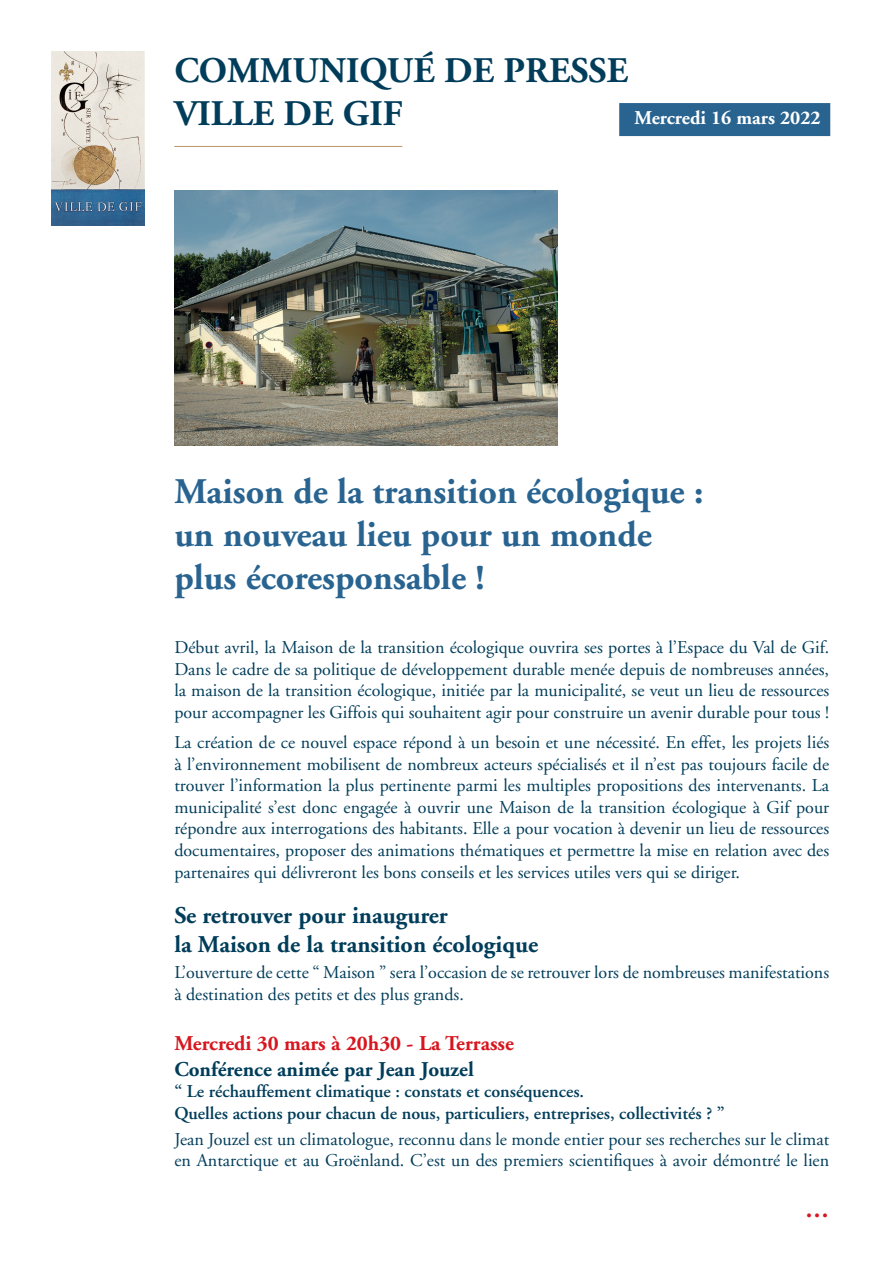
<style>
.page{position:relative;width:893px;height:1263px;background:#fff}
.page>*{position:absolute;margin:0;border:0;box-sizing:border-box;transform-origin:0 0}
.t1{font:700 36px/43.2px "Adobe Garamond LT";color:#296491}
.t2{font:700 36px "Adobe Garamond LT";color:#013d5a}
.t3{font:700 24px/28.8px "Adobe Garamond LT";color:#013d5a}
.t4{font:700 24px "Adobe Garamond LT";color:#d7171f}
.t5{font:700 21px "Adobe Garamond LT";color:#d7171f}
.t6{font:700 21px "Adobe Garamond LT";color:#013d5a}
.t7{font:700 19.5px "Adobe Garamond LT";color:#fff}
.t8{font:18px/21.6px "Adobe Garamond LT";color:#013d5a;text-align:justify}
.t9{font:600 18px/21.6px "Adobe Garamond LT";color:#013d5a}
</style>
<div class="page">
<hr style="left:174px;top:146px;width:228px;height:1px;background:#bb9663">
<img style="left:51px;top:51px;width:94px;height:175px">
<div style="left:619px;top:103px;width:211px;height:33px;background:#296491"></div>
<img style="left:174px;top:190px;width:383px;height:255px">
<p class="t2" style="left:174px;top:49px;width:455px">COMMUNIQUÉ DE PRESSE</p>
<p class="t2" style="left:174px;top:92px;width:230px">VILLE DE GIF</p>
<p class="t7" style="left:634px;top:106px;width:188px">Mercredi 16 mars 2022</p>
<p class="t1" style="left:174px;top:469px;width:531px">Maison de la transition écologique : un nouveau lieu pour un monde plus écoresponsable !</p>
<p class="t8" style="left:174px;top:636px;width:656px">Début avril, la Maison de la transition écologique ouvrira ses portes à l’Espace du Val de Gif.<br>Dans le cadre de sa politique de développement durable menée depuis de nombreuses années, la maison de la transition écologique, initiée par la municipalité, se veut un lieu de ressources pour accompagner les Giffois qui souhaitent agir pour construire un avenir durable pour tous !</p>
<p class="t8" style="left:174px;top:731px;width:656px">La création de ce nouvel espace répond à un besoin et une nécessité. En effet, les projets liés à l’environnement mobilisent de nombreux acteurs spécialisés et il n’est pas toujours facile de trouver l’information la plus pertinente parmi les multiples propositions des intervenants. La municipalité s’est donc engagée à ouvrir une Maison de la transition écologique à Gif pour répondre aux interrogations des habitants. Elle a pour vocation à devenir un lieu de ressources documentaires, proposer des animations thématiques et permettre la mise en relation avec des partenaires qui délivreront les bons conseils et les services utiles vers qui se diriger.</p>
<p class="t3" style="left:174px;top:901px;width:365px">Se retrouver pour inaugurer<br>la Maison de la transition écologique</p>
<p class="t8" style="left:174px;top:961px;width:656px">L’ouverture de cette “ Maison ” sera l’occasion de se retrouver lors de nombreuses manifestations à destination des petits et des plus grands.</p>
<p class="t5" style="left:174px;top:1031px;width:341px">Mercredi 30 mars à 20h30 - La Terrasse</p>
<p class="t6" style="left:174px;top:1056px;width:301px">Conférence animée par Jean Jouzel</p>
<p class="t9" style="left:174px;top:1081px;width:552px">“ Le réchauffement climatique : constats et conséquences.<br>Quelles actions pour chacun de nous, particuliers, entreprises, collectivités ? ”</p>
<p class="t8" style="left:174px;top:1128px;width:656px">Jean Jouzel est un climatologue, reconnu dans le monde entier pour ses recherches sur le climat en Antarctique et au Groënland. C’est un des premiers scientifiques à avoir démontré le lien</p>
<p class="t4" style="left:805px;top:1195px;width:25px">…</p>
</div>
